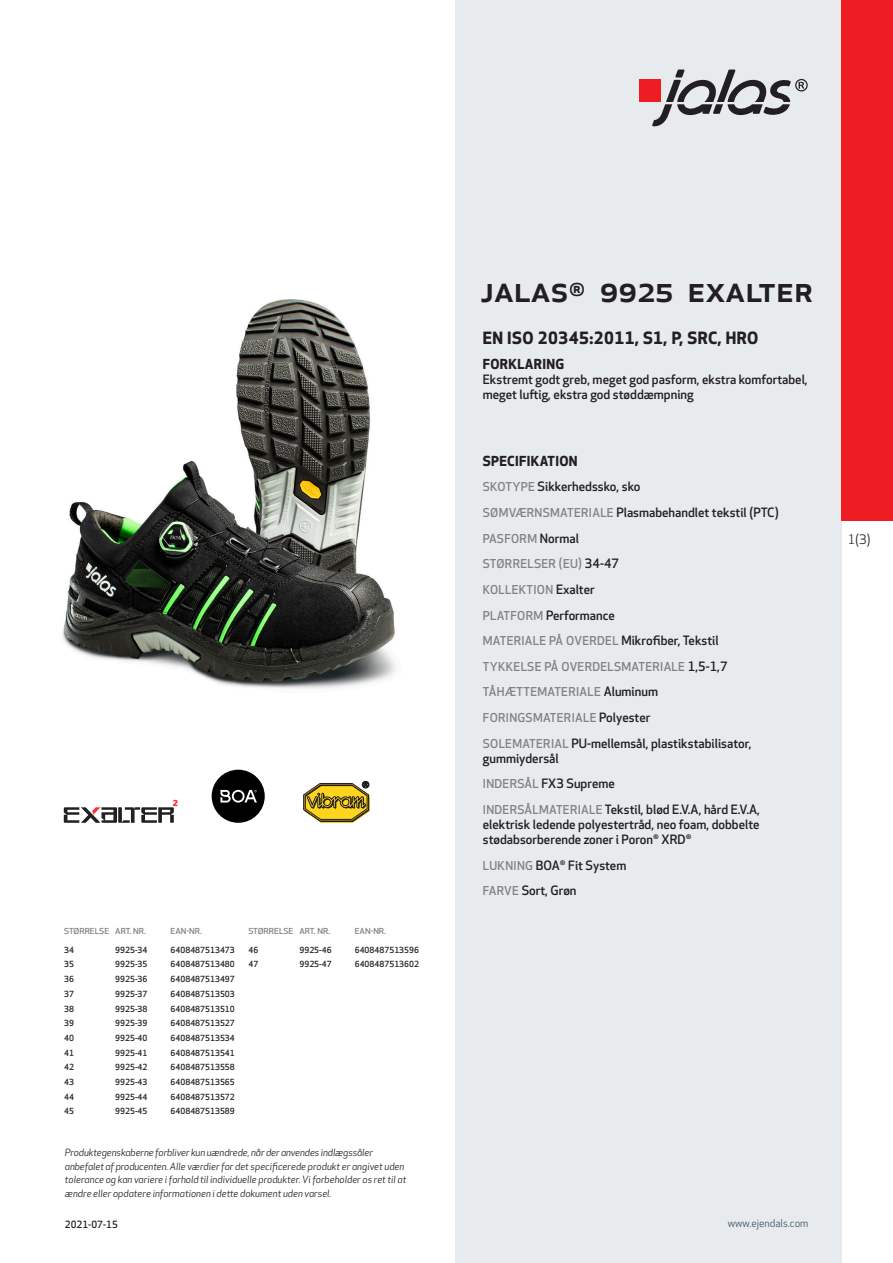
<style>
.page{position:relative;width:893px;height:1263px;background:#fff}
.page>*{position:absolute;margin:0;border:0;box-sizing:border-box;transform-origin:0 0}
.prodname{font:500 36px "Apex New";color:#231f20}
.Funktion_body{font:700 16.5px "Apex New";letter-spacing:.025em;color:#231f20}
.Funktion_body-2{font:700 13.5px "Apex New";letter-spacing:.025em;color:#231f20}
.t1{font:12.75px "Apex New";color:#231f20}
.Funktion_body-3{font:500 12.6px/15px "Apex New";color:#231f20}
.Funktion_body-4{font:500 12px "Apex New";letter-spacing:.025em;color:#808285}
.t2{font:10.5px "Apex New";color:#405968}
.t3{font:italic 9.75px/13.5px "Apex New";color:#231f20}
.t4{font:500 9.75px "Apex New";color:#231f20}
.ArticleTable_body{font:500 8.25px "Apex New";color:#231f20}
.ArticeTable_header{font:500 8.1px "Apex New";color:#808285;scale:1.06 1}
.s1{font-size:12px;color:#808285}
.s2{font-size:12.6px;color:#231f20}
</style>
<div class="page">
<div style="left:455px;top:0;width:387px;height:1263px;background:#e8ebee"></div>
<div style="left:639px;top:80px;width:22px;height:22px;background:#ee1d23"></div>
<svg style="left:652px;top:70px;width:156px;height:56px"></svg>
<div style="left:842px;top:0;width:51px;height:520px;background:#ee1d23"></div>
<img style="left:62px;top:300px;width:334px;height:389px">
<svg style="left:64px;top:800px;width:114px;height:23px"></svg>
<div style="left:212px;top:770px;width:53px;height:53px;background:#000001;border-radius:50%"></div>
<svg style="left:220px;top:790px;width:37px;height:12px"></svg>
<svg style="left:303px;top:781px;width:67px;height:42px"></svg>
<p class="ArticeTable_header" style="left:64px;top:925px;width:44px">STØRRELSE</p>
<p class="ArticeTable_header" style="left:115px;top:925px;width:31px">ART. NR.</p>
<p class="ArticeTable_header" style="left:171px;top:925px;width:31px">EAN-NR.</p>
<p class="ArticleTable_body" style="left:64px;top:944px;width:11px">34</p>
<p class="ArticleTable_body" style="left:115px;top:944px;width:34px">9925-34</p>
<p class="ArticleTable_body" style="left:171px;top:944px;width:66px">6408487513473</p>
<p class="ArticleTable_body" style="left:64px;top:959px;width:11px">35</p>
<p class="ArticleTable_body" style="left:115px;top:959px;width:34px">9925-35</p>
<p class="ArticleTable_body" style="left:171px;top:959px;width:66px">6408487513480</p>
<p class="ArticleTable_body" style="left:64px;top:973px;width:11px">36</p>
<p class="ArticleTable_body" style="left:115px;top:973px;width:34px">9925-36</p>
<p class="ArticleTable_body" style="left:171px;top:973px;width:66px">6408487513497</p>
<p class="ArticleTable_body" style="left:64px;top:988px;width:11px">37</p>
<p class="ArticleTable_body" style="left:115px;top:988px;width:34px">9925-37</p>
<p class="ArticleTable_body" style="left:171px;top:988px;width:66px">6408487513503</p>
<p class="ArticleTable_body" style="left:64px;top:1003px;width:11px">38</p>
<p class="ArticleTable_body" style="left:115px;top:1003px;width:34px">9925-38</p>
<p class="ArticleTable_body" style="left:171px;top:1003px;width:66px">6408487513510</p>
<p class="ArticleTable_body" style="left:64px;top:1018px;width:11px">39</p>
<p class="ArticleTable_body" style="left:115px;top:1018px;width:34px">9925-39</p>
<p class="ArticleTable_body" style="left:171px;top:1018px;width:66px">6408487513527</p>
<p class="ArticleTable_body" style="left:64px;top:1032px;width:11px">40</p>
<p class="ArticleTable_body" style="left:115px;top:1032px;width:34px">9925-40</p>
<p class="ArticleTable_body" style="left:171px;top:1032px;width:66px">6408487513534</p>
<p class="ArticleTable_body" style="left:64px;top:1047px;width:11px">41</p>
<p class="ArticleTable_body" style="left:115px;top:1047px;width:34px">9925-41</p>
<p class="ArticleTable_body" style="left:171px;top:1047px;width:66px">6408487513541</p>
<p class="ArticleTable_body" style="left:64px;top:1062px;width:11px">42</p>
<p class="ArticleTable_body" style="left:115px;top:1062px;width:34px">9925-42</p>
<p class="ArticleTable_body" style="left:171px;top:1062px;width:66px">6408487513558</p>
<p class="ArticleTable_body" style="left:64px;top:1076px;width:11px">43</p>
<p class="ArticleTable_body" style="left:115px;top:1076px;width:34px">9925-43</p>
<p class="ArticleTable_body" style="left:171px;top:1076px;width:66px">6408487513565</p>
<p class="ArticleTable_body" style="left:64px;top:1091px;width:11px">44</p>
<p class="ArticleTable_body" style="left:115px;top:1091px;width:34px">9925-44</p>
<p class="ArticleTable_body" style="left:171px;top:1091px;width:66px">6408487513572</p>
<p class="ArticleTable_body" style="left:64px;top:1106px;width:11px">45</p>
<p class="ArticleTable_body" style="left:115px;top:1106px;width:34px">9925-45</p>
<p class="ArticleTable_body" style="left:171px;top:1106px;width:66px">6408487513589</p>
<p class="ArticeTable_header" style="left:248px;top:925px;width:44px">STØRRELSE</p>
<p class="ArticeTable_header" style="left:299px;top:925px;width:31px">ART. NR.</p>
<p class="ArticeTable_header" style="left:355px;top:925px;width:31px">EAN-NR.</p>
<p class="ArticleTable_body" style="left:248px;top:944px;width:11px">46</p>
<p class="ArticleTable_body" style="left:299px;top:944px;width:34px">9925-46</p>
<p class="ArticleTable_body" style="left:355px;top:944px;width:66px">6408487513596</p>
<p class="ArticleTable_body" style="left:248px;top:959px;width:11px">47</p>
<p class="ArticleTable_body" style="left:299px;top:959px;width:34px">9925-47</p>
<p class="ArticleTable_body" style="left:355px;top:959px;width:66px">6408487513602</p>
<p class="t3" style="left:65px;top:1146px;width:343px">Produktegenskaberne forbliver kun uændrede, når der anvendes indlægssåler anbefalet af producenten. Alle værdier for det specificerede produkt er angivet uden tolerance og kan variere i forhold til individuelle produkter. Vi forbeholder os ret til at ændre eller opdatere informationen i dette dokument uden varsel.</p>
<p class="t4" style="left:65px;top:1218px;width:54px">2021-07-15</p>
<p class="prodname" style="left:480px;top:265px;width:334px">JALAS<sup>®</sup> 9925 EXALTER</p>
<p class="Funktion_body" style="left:483px;top:326px;width:277px">EN ISO 20345:2011, S1, P, SRC, HRO</p>
<p class="Funktion_body-2" style="left:483px;top:355px;width:83px">FORKLARING</p>
<p class="Funktion_body-3" style="left:483px;top:372px;width:326px">Ekstremt godt greb, meget god pasform, ekstra komfortabel, meget luftig, ekstra god støddæmpning</p>
<p class="Funktion_body-2" style="left:483px;top:451px;width:96px">SPECIFIKATION</p>
<p class="Funktion_body-3" style="left:483px;top:479px;width:159px"><span class="s1">SKOTYPE</span> Sikkerhedssko, sko</p>
<p class="Funktion_body-3" style="left:483px;top:505px;width:297px"><span class="s1">SØMVÆRNSMATERIALE</span> Plasmabehandlet tekstil (PTC)</p>
<p class="Funktion_body-4" style="left:483px;top:530px;width:98px">PASFORM <span class="s2">Normal</span></p>
<p class="Funktion_body-4" style="left:483px;top:556px;width:138px">STØRRELSER (EU) <span class="s2">34-47</span></p>
<p class="Funktion_body-4" style="left:483px;top:581px;width:113px">KOLLEKTION <span class="s2">Exalter</span></p>
<p class="Funktion_body-3" style="left:483px;top:607px;width:134px"><span class="s1">PLATFORM</span> Performance</p>
<p class="Funktion_body-4" style="left:483px;top:633px;width:237px">MATERIALE PÅ OVERDEL <span class="s2">Mikrofiber, Tekstil</span></p>
<p class="Funktion_body-4" style="left:483px;top:658px;width:246px">TYKKELSE PÅ OVERDELSMATERIALE <span class="s2">1,5-1,7</span></p>
<p class="Funktion_body-4" style="left:483px;top:684px;width:177px">TÅHÆTTEMATERIALE <span class="s2">Aluminum</span></p>
<p class="Funktion_body-4" style="left:483px;top:710px;width:169px">FORINGSMATERIALE <span class="s2">Polyester</span></p>
<p class="Funktion_body-3" style="left:483px;top:735px;width:270px"><span class="s1">SOLEMATERIAL</span> PU-mellemsål, plastikstabilisator, gummiydersål</p>
<p class="Funktion_body-3" style="left:483px;top:776px;width:134px"><span class="s1">INDERSÅL</span> FX3 Supreme</p>
<p class="Funktion_body-3" style="left:483px;top:802px;width:279px;text-align:justify"><span class="s1">INDERSÅLMATERIALE</span> Tekstil, blød E.V.A, hård E.V.A, elektrisk ledende polyestertråd, neo foam, dobbelte stødabsorberende zoner i Poron<sup>®</sup> XRD<sup>®</sup></p>
<p class="Funktion_body-3" style="left:483px;top:857px;width:145px"><span class="s1">LUKNING</span> BOA<sup>®</sup> Fit System</p>
<p class="Funktion_body-3" style="left:483px;top:883px;width:95px"><span class="s1">FARVE</span> Sort, Grøn</p>
<p class="t1" style="left:848px;top:531px;width:24px">1(3)</p>
<p class="t2" style="left:728px;top:1217px;width:82px">www.ejendals.com</p>
</div>
